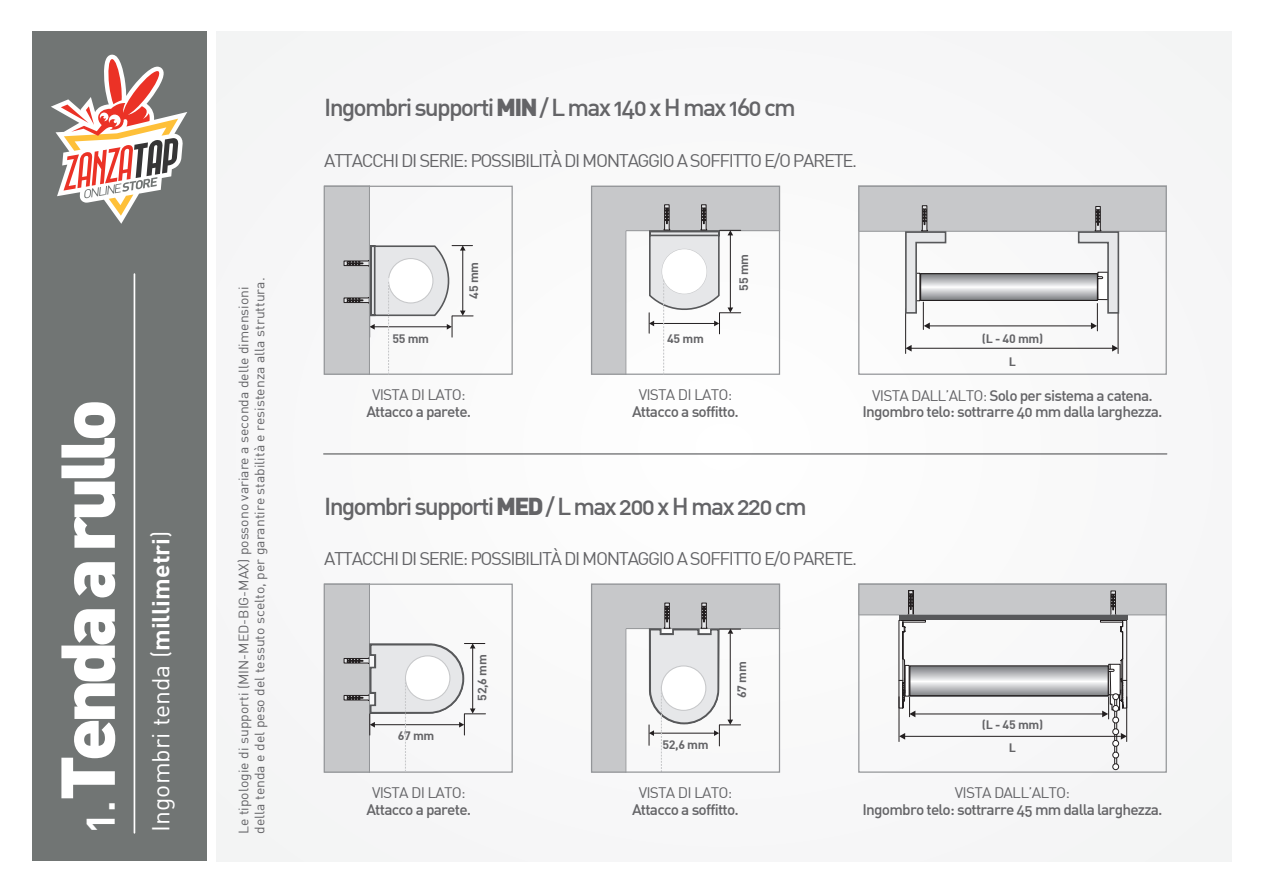
<style>
.page{position:relative;width:1263px;height:893px;background:#fff}
.page>*{position:absolute;margin:0;border:0;box-sizing:border-box;transform-origin:0 0}
.t1{font:900 75px "DIN";letter-spacing:-.075em;color:#fff}
.t2{font:24px "DIN Medium Alternate";letter-spacing:-.075em;color:#646467}
.t3{font:24px "DIN";color:#fff}
.t4{font:18px "DIN";letter-spacing:-.075em;color:#646467}
.t5{font:15px "DIN Medium Alternate";letter-spacing:-.05em;color:#646467}
.t6{font:15px "DIN";letter-spacing:-.05em;color:#646467}
.t7{font:13.5px "DIN";color:#646467}
.t8{font:12px "DIN Bold";letter-spacing:-.025em;color:#646467}
.s1{font-family:"DIN Bold";font-weight:400;font-size:39px}
.s2{font-family:"DIN Bold"}
.s3{font-family:"DIN";font-weight:900}
.s4{font-family:"DIN"}
</style>
<div class="page">
<div style="left:32px;top:32px;width:174px;height:829px;background:#717574"></div>
<div style="left:217px;top:32px;width:1014px;height:829px;background:#f7f7f8"></div>
<hr style="left:134px;top:274px;width:1px;height:559px;background:#fff">
<hr style="left:324px;top:453px;width:843px;height:1px;background:#57585a">
<svg style="left:51px;top:55px;width:136px;height:169px"></svg>
<svg style="left:323px;top:583px;width:190px;height:190px"></svg>
<svg style="left:591px;top:583px;width:190px;height:190px"></svg>
<svg style="left:858px;top:583px;width:309px;height:190px"></svg>
<hr style="left:899px;top:697px;width:1px;height:44px;background:#231f20">
<hr style="left:1126px;top:697px;width:1px;height:44px;background:#231f20">
<hr style="left:905px;top:736px;width:215px;height:1px;background:#231f20">
<svg style="left:899px;top:733px;width:6px;height:7px"></svg>
<hr style="left:859px;top:615px;width:308px;height:1px;background:#939598">
<div style="left:1114px;top:694px;width:3px;height:72px;border:1px solid #231f20"></div>
<div style="left:1112px;top:728px;width:7px;height:7px;border:1px solid #231f20;border-radius:50%"></div>
<svg style="left:1113px;top:729px;width:14px;height:17px"></svg>
<div style="left:1112px;top:740px;width:7px;height:7px;border:1px solid #231f20;border-radius:50%"></div>
<div style="left:1112px;top:752px;width:7px;height:6px;border:1px solid #231f20;border-radius:50%"></div>
<svg style="left:898px;top:590px;width:240px;height:133px"></svg>
<div style="left:899px;top:615px;width:228px;height:5px;background:#57585a"></div>
<div style="left:1112px;top:763px;width:7px;height:7px;border:1px solid #231f20;border-radius:50%"></div>
<svg style="left:858px;top:185px;width:309px;height:190px"></svg>
<hr style="left:859px;top:231px;width:308px;height:1px;background:#939598">
<hr style="left:905px;top:309px;width:1px;height:44px;background:#231f20">
<hr style="left:1118px;top:309px;width:1px;height:44px;background:#231f20">
<hr style="left:911px;top:348px;width:201px;height:1px;background:#231f20">
<svg style="left:905px;top:345px;width:7px;height:7px"></svg>
<svg style="left:1112px;top:345px;width:6px;height:7px"></svg>
<svg style="left:904px;top:205px;width:216px;height:126px"></svg>
<svg style="left:323px;top:185px;width:190px;height:190px"></svg>
<svg style="left:591px;top:185px;width:190px;height:190px"></svg>
<p class="t1" style="left:38px;top:834px;width:436px;rotate:-90deg"><span class="s1">1.</span>Tenda a rullo</p>
<p class="t3" style="left:146px;top:832px;width:303px;rotate:-90deg">Ingombri tenda (<span class="s2">millimetri</span>)</p>
<p class="t7" style="left:235px;top:834px;width:549px;rotate:-90deg">Le tipologie di supporti (MIN-MED-BIG-MAX) possono variare a seconda delle dimensioni</p>
<p class="t7" style="left:251px;top:834px;width:558px;rotate:-90deg">della tenda e del peso del tessuto scelto, per garantire stabilità e resistenza alla struttura.</p>
<p class="t2" style="left:324px;top:92px;width:473px">Ingombri supporti <span class="s3">MIN</span> / L max 140 x H max 160 cm</p>
<p class="t4" style="left:324px;top:149px;width:534px">ATTACCHI DI SERIE: POSSIBILITÀ DI MONTAGGIO A SOFFITTO E/O PARETE.</p>
<p class="t8" style="left:392px;top:331px;width:38px">55 mm</p>
<p class="t8" style="left:466px;top:299px;width:38px;rotate:-90deg">45 mm</p>
<p class="t6" style="left:372px;top:385px;width:95px">VISTA DI LATO:</p>
<p class="t5" style="left:366px;top:402px;width:106px">Attacco a parete.</p>
<p class="t8" style="left:736px;top:291px;width:38px;rotate:-90deg">55 mm</p>
<p class="t8" style="left:667px;top:331px;width:38px">45 mm</p>
<p class="t8" style="left:982px;top:331px;width:63px">(L - 40 mm)</p>
<p class="t6" style="left:639px;top:385px;width:95px">VISTA DI LATO:</p>
<p class="t5" style="left:632px;top:402px;width:108px">Attacco a soffitto.</p>
<p class="t8" style="left:1009px;top:353px;width:9px">L</p>
<p class="t5" style="left:872px;top:385px;width:282px"><span class="s4">VISTA DALL’ALTO:</span> Solo per sistema a catena.</p>
<p class="t5" style="left:862px;top:402px;width:302px">Ingombro telo: sottrarre 40 mm dalla larghezza.</p>
<p class="t2" style="left:324px;top:491px;width:484px">Ingombri supporti <span class="s3">MED</span> / L max 200 x H max 220 cm</p>
<p class="t4" style="left:324px;top:547px;width:534px">ATTACCHI DI SERIE: POSSIBILITÀ DI MONTAGGIO A SOFFITTO E/O PARETE.</p>
<p class="t8" style="left:398px;top:728px;width:38px">67 mm</p>
<p class="t8" style="left:474px;top:701px;width:48px;rotate:-90deg">52,6 mm</p>
<p class="t6" style="left:372px;top:783px;width:95px">VISTA DI LATO:</p>
<p class="t5" style="left:366px;top:800px;width:106px">Attacco a parete.</p>
<p class="t8" style="left:662px;top:737px;width:48px">52,6 mm</p>
<p class="t8" style="left:734px;top:698px;width:38px;rotate:-90deg">67 mm</p>
<p class="t6" style="left:639px;top:783px;width:95px">VISTA DI LATO:</p>
<p class="t5" style="left:632px;top:800px;width:108px">Attacco a soffitto.</p>
<p class="t8" style="left:982px;top:717px;width:63px">(L - 45 mm)</p>
<p class="t8" style="left:1009px;top:739px;width:9px">L</p>
<p class="t6" style="left:955px;top:784px;width:117px">VISTA DALL’ALTO:</p>
<p class="t5" style="left:862px;top:800px;width:302px">Ingombro telo: sottrarre 45 mm dalla larghezza.</p>
</div>
